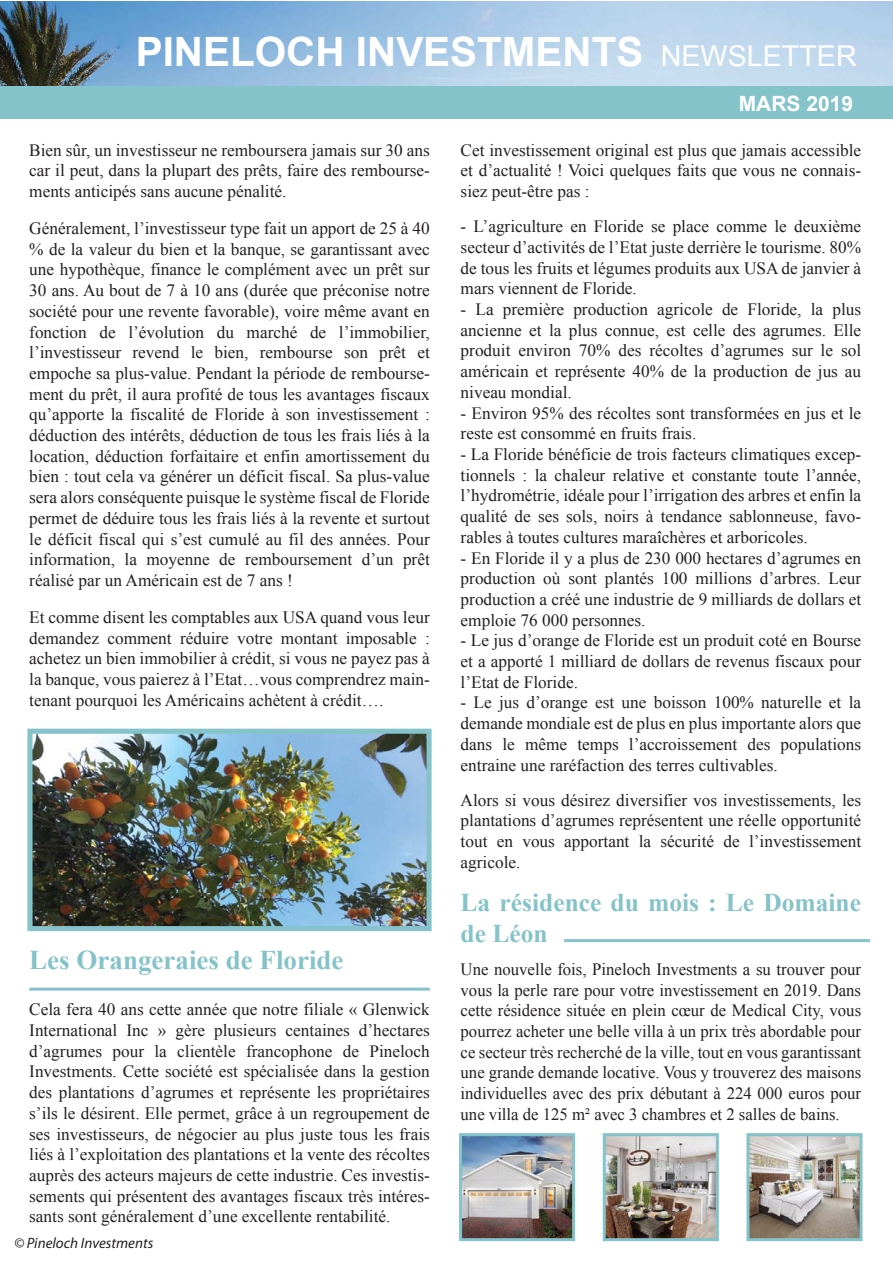
<style>
.page{position:relative;width:893px;height:1263px;background:#fff}
.page>*{position:absolute;margin:0;border:0;box-sizing:border-box;transform-origin:0 0}
.t1{font:700 40.5px "Arial";color:#fff}
.t2{font:700 27px "Times New Roman";color:#84c3c9}
.t3{font:700 25.5px/30.6px "Times New Roman";color:#84c3c9}
.t4{font:700 21px "Arial";color:#fff}
.t5{font:17.25px/20.7px "Times New Roman";color:#231f20;text-align:justify}
.t6{font:italic 15px "Myriad Pro";color:#231f20}
.s1{font-weight:400;font-size:28.65px}
</style>
<div class="page">
<img style="left:0;top:1px;width:892px;height:86px">
<div style="left:0;top:87px;width:892px;height:32px;background:#84c3c9"></div>
<hr style="left:29px;top:987px;width:401px;height:3px;background:#84c3c9">
<hr style="left:564px;top:939px;width:306px;height:3px;background:#84c3c9">
<img style="left:463px;top:1137px;width:108px;height:100px">
<img style="left:607px;top:1137px;width:108px;height:100px">
<img style="left:750px;top:1137px;width:108px;height:100px">
<img style="left:33px;top:735px;width:393px;height:190px">
<div style="left:27px;top:729px;width:405px;height:202px;border:5px solid #84c3c9"></div>
<div style="left:459px;top:1133px;width:116px;height:108px;border:3px solid #84c3c9"></div>
<div style="left:603px;top:1133px;width:116px;height:108px;border:3px solid #84c3c9"></div>
<div style="left:746px;top:1133px;width:116px;height:108px;border:3px solid #84c3c9"></div>
<h1 class="t1" style="left:136px;top:29px;width:722px">PINELOCH INVESTMENTS <span class="s1">NEWSLETTER</span></h1>
<p class="t4" style="left:739px;top:92px;width:116px">MARS 2019</p>
<p class="t5" style="left:29px;top:140px;width:402px">Bien sûr, un investisseur ne remboursera jamais sur 30 ans car il peut, dans la plupart des prêts, faire des rembourse&shy;ments anticipés sans aucune pénalité.</p>
<p class="t5" style="left:29px;top:218px;width:402px">Généralement, l’investisseur type fait un apport de 25 à 40 % de la valeur du bien et la banque, se garantissant avec une hypothèque, finance le complément avec un prêt sur 30 ans. Au bout de 7 à 10 ans (durée que préconise notre société pour une revente favorable), voire même avant en fonction de l’évolution du marché de l’immobilier, l’investisseur revend le bien, rembourse son prêt et empoche sa plus-value. Pendant la période de rembourse&shy;ment du prêt, il aura profité de tous les avantages fiscaux qu’apporte la fiscalité de Floride à son investissement : déduction des intérêts, déduction de tous les frais liés à la location, déduction forfaitaire et enfin amortissement du bien : tout cela va générer un déficit fiscal. Sa plus-value sera alors conséquente puisque le système fiscal de Floride permet de déduire tous les frais liés à la revente et surtout le déficit fiscal qui s’est cumulé au fil des années. Pour information, la moyenne de remboursement d’un prêt réalisé par un Américain est de 7 ans !</p>
<p class="t5" style="left:29px;top:607px;width:402px">Et comme disent les comptables aux USA quand vous leur demandez comment réduire votre montant imposable : achetez un bien immobilier à crédit, si vous ne payez pas à la banque, vous paierez à l’Etat…vous comprendrez main&shy;tenant pourquoi les Américains achètent à crédit….</p>
<p class="t5" style="left:461px;top:140px;width:402px">Cet investissement original est plus que jamais accessible et d’actualité ! Voici quelques faits que vous ne connais&shy;siez peut-être pas :</p>
<p class="t5" style="left:461px;top:216px;width:402px">- L’agriculture en Floride se place comme le deuxième secteur d’activités de l’Etat juste derrière le tourisme. 80% de tous les fruits et légumes produits aux USA de janvier à mars viennent de Floride.</p>
<p class="t5" style="left:461px;top:299px;width:402px">- La première production agricole de Floride, la plus ancienne et la plus connue, est celle des agrumes. Elle produit environ 70% des récoltes d’agrumes sur le sol américain et représente 40% de la production de jus au niveau mondial.</p>
<p class="t5" style="left:461px;top:402px;width:402px">- Environ 95% des récoltes sont transformées en jus et le reste est consommé en fruits frais.</p>
<p class="t5" style="left:461px;top:444px;width:402px">- La Floride bénéficie de trois facteurs climatiques excep&shy;tionnels : la chaleur relative et constante toute l’année, l’hydrométrie, idéale pour l’irrigation des arbres et enfin la qualité de ses sols, noirs à tendance sablonneuse, favo&shy;rables à toutes cultures maraîchères et arboricoles.</p>
<p class="t5" style="left:461px;top:547px;width:402px">- En Floride il y a plus de 230 000 hectares d’agrumes en production où sont plantés 100 millions d’arbres. Leur production a créé une industrie de 9 milliards de dollars et emploie 76 000 personnes.</p>
<p class="t5" style="left:461px;top:630px;width:402px">- Le jus d’orange de Floride est un produit coté en Bourse et a apporté 1 milliard de dollars de revenus fiscaux pour l’Etat de Floride.</p>
<p class="t5" style="left:461px;top:692px;width:402px">- Le jus d’orange est une boisson 100% naturelle et la demande mondiale est de plus en plus importante alors que dans le même temps l’accroissement des populations entraine une raréfaction des terres cultivables.</p>
<p class="t5" style="left:461px;top:789px;width:402px">Alors si vous désirez diversifier vos investissements, les plantations d’agrumes représentent une réelle opportunité tout en vous apportant la sécurité de l’investissement agricole.</p>
<h3 class="t3" style="left:461px;top:887px;width:402px">La résidence du mois : Le Domaine de Léon</h3>
<p class="t5" style="left:461px;top:959px;width:402px">Une nouvelle fois, Pineloch Investments a su trouver pour vous la perle rare pour votre investissement en 2019. Dans cette résidence située en plein cœur de Medical City, vous pourrez acheter une belle villa à un prix très abordable pour ce secteur très recherché de la ville, tout en vous garantissant une grande demande locative. Vous y trouverez des maisons individuelles avec des prix débutant à 224 000 euros pour une villa de 125 m² avec 3 chambres et 2 salles de bains.</p>
<h2 class="t2" style="left:29px;top:945px;width:316px">Les Orangeraies de Floride</h2>
<p class="t5" style="left:29px;top:999px;width:402px">Cela fera 40 ans cette année que notre filiale « Glenwick International Inc » gère plusieurs centaines d’hectares d’agrumes pour la clientèle francophone de Pineloch Investments. Cette société est spécialisée dans la gestion des plantations d’agrumes et représente les propriétaires s’ils le désirent. Elle permet, grâce à un regroupement de ses investisseurs, de négocier au plus juste tous les frais liés à l’exploitation des plantations et la vente des récoltes auprès des acteurs majeurs de cette industrie. Ces investis&shy;sements qui présentent des avantages fiscaux très intéres&shy;sants sont généralement d’une excellente rentabilité.</p>
<p class="t6" style="left:14px;top:1234px;width:141px">© Pineloch Investments</p>
</div>
